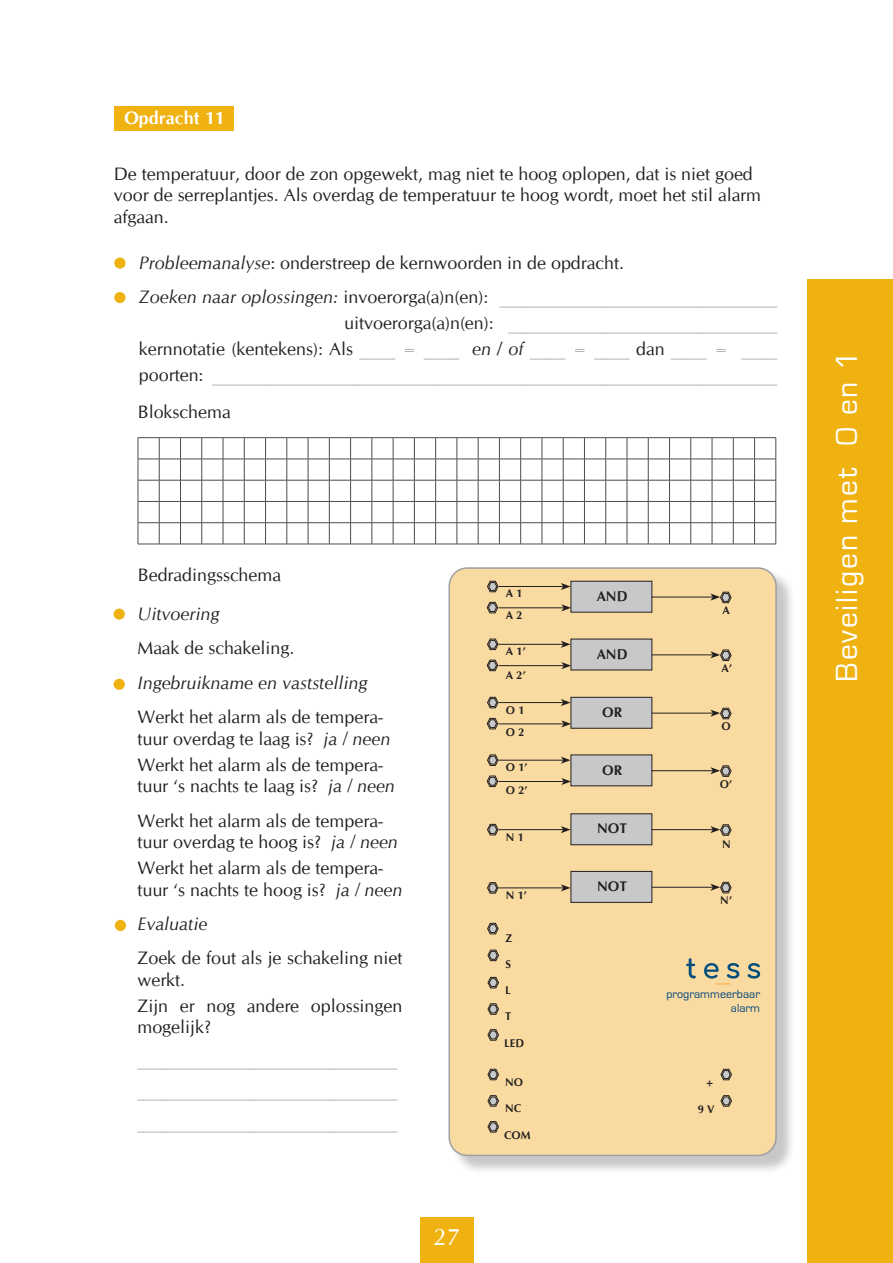
<style>
.page{position:relative;width:893px;height:1263px;background:#fff}
.page>*{position:absolute;margin:0;border:0;box-sizing:border-box;transform-origin:0 0}
.t1{font:31.5px "Eurostile";letter-spacing:.06em;color:#fff}
.t2{font:24px "CG Omega";color:#fff}
.t3{font:18px/21.6px "CG Omega";color:#231f20}
.t4{font:18px/31.5px "CG Omega";color:#a8a9ad;text-align:justify}
.t5{font:italic 18px "CG Omega";color:#231f20}
.Standaard{font:700 18px "CG Omega";color:#fff}
.t6{font:700 13.95px "CG Omega";color:#231f20}
.t7{font:12px/14.4px "Eurostile";color:#00467e;text-align:right}
.t8{font:700 11.1px "CG Omega";color:#231f20}
.s1{font-style:italic}
.s2{font-style:italic;color:#231f20}
.s3{color:#231f20}
.s4{color:#a8a9ad}
</style>
<div class="page">
<div style="left:420px;top:1217px;width:53px;height:46px;background:#efb211"></div>
<div style="left:807px;top:279px;width:86px;height:984px;background:#efb211"></div>
<div style="left:114px;top:257px;width:12px;height:12px;background:#efb211;border-radius:50%"></div>
<div style="left:114px;top:292px;width:12px;height:11px;background:#efb211;border-radius:50%"></div>
<svg style="left:138px;top:437px;width:639px;height:108px"></svg>
<div style="left:451px;top:570px;width:344px;height:604px;background:#231f20;opacity:.25"></div>
<div style="left:449px;top:568px;width:327px;height:587px;background:#f9dba1;border-radius:18px"></div>
<div style="left:448px;top:567px;width:329px;height:589px;border:2px solid #9d9fa2;border-radius:18px"></div>
<div style="left:571px;top:639px;width:81px;height:31px;background:#c7c8ca"></div>
<hr style="left:499px;top:644px;width:64px;height:1px;background:#231f20">
<svg style="left:561px;top:641px;width:10px;height:7px"></svg>
<hr style="left:499px;top:665px;width:65px;height:1px;background:#231f20">
<svg style="left:561px;top:662px;width:10px;height:7px"></svg>
<hr style="left:652px;top:654px;width:61px;height:1px;background:#231f20">
<svg style="left:710px;top:649px;width:22px;height:12px"></svg>
<svg style="left:487px;top:638px;width:12px;height:12px"></svg>
<svg style="left:486px;top:659px;width:13px;height:13px"></svg>
<div style="left:571px;top:697px;width:81px;height:31px;background:#c7c8ca"></div>
<div style="left:570px;top:697px;width:82px;height:32px;border:1px solid #231f20"></div>
<hr style="left:499px;top:702px;width:64px;height:1px;background:#231f20">
<svg style="left:561px;top:699px;width:10px;height:7px"></svg>
<hr style="left:499px;top:723px;width:65px;height:1px;background:#231f20">
<svg style="left:561px;top:720px;width:10px;height:7px"></svg>
<hr style="left:652px;top:713px;width:61px;height:1px;background:#231f20">
<svg style="left:710px;top:707px;width:22px;height:13px"></svg>
<svg style="left:487px;top:696px;width:12px;height:13px"></svg>
<svg style="left:486px;top:717px;width:13px;height:13px"></svg>
<div style="left:571px;top:755px;width:81px;height:31px;background:#c7c8ca"></div>
<div style="left:570px;top:754px;width:82px;height:32px;border:1px solid #231f20"></div>
<hr style="left:499px;top:760px;width:64px;height:1px;background:#231f20">
<svg style="left:561px;top:757px;width:10px;height:7px"></svg>
<hr style="left:499px;top:781px;width:65px;height:1px;background:#231f20">
<svg style="left:561px;top:778px;width:10px;height:7px"></svg>
<hr style="left:652px;top:770px;width:61px;height:1px;background:#231f20">
<svg style="left:710px;top:765px;width:22px;height:12px"></svg>
<svg style="left:487px;top:754px;width:12px;height:12px"></svg>
<svg style="left:486px;top:775px;width:13px;height:12px"></svg>
<div style="left:571px;top:814px;width:81px;height:31px;background:#c7c8ca"></div>
<div style="left:570px;top:813px;width:82px;height:32px;border:1px solid #231f20"></div>
<hr style="left:499px;top:829px;width:64px;height:1px;background:#231f20">
<svg style="left:561px;top:826px;width:10px;height:7px"></svg>
<hr style="left:652px;top:829px;width:61px;height:1px;background:#231f20">
<svg style="left:710px;top:824px;width:22px;height:12px"></svg>
<svg style="left:487px;top:823px;width:12px;height:13px"></svg>
<div style="left:571px;top:871px;width:81px;height:31px;background:#c7c8ca"></div>
<div style="left:570px;top:871px;width:82px;height:32px;border:1px solid #231f20"></div>
<hr style="left:499px;top:887px;width:64px;height:1px;background:#231f20">
<svg style="left:561px;top:884px;width:10px;height:7px"></svg>
<hr style="left:652px;top:887px;width:61px;height:1px;background:#231f20">
<svg style="left:710px;top:881px;width:22px;height:13px"></svg>
<svg style="left:487px;top:882px;width:12px;height:12px"></svg>
<svg style="left:487px;top:922px;width:12px;height:13px"></svg>
<svg style="left:487px;top:949px;width:12px;height:12px"></svg>
<svg style="left:487px;top:976px;width:12px;height:13px"></svg>
<svg style="left:487px;top:1003px;width:12px;height:12px"></svg>
<svg style="left:487px;top:1029px;width:12px;height:12px"></svg>
<svg style="left:487px;top:1068px;width:12px;height:13px"></svg>
<svg style="left:487px;top:1095px;width:12px;height:12px"></svg>
<svg style="left:487px;top:1121px;width:12px;height:12px"></svg>
<svg style="left:720px;top:1068px;width:12px;height:13px"></svg>
<svg style="left:720px;top:1095px;width:12px;height:12px"></svg>
<div style="left:114px;top:608px;width:11px;height:12px;background:#efb211;border-radius:50%"></div>
<div style="left:114px;top:679px;width:11px;height:11px;background:#efb211;border-radius:50%"></div>
<div style="left:115px;top:920px;width:11px;height:11px;background:#efb211;border-radius:50%"></div>
<div style="left:571px;top:581px;width:81px;height:31px;background:#c7c8ca"></div>
<div style="left:570px;top:581px;width:82px;height:32px;border:1px solid #231f20"></div>
<hr style="left:499px;top:586px;width:64px;height:1px;background:#231f20">
<svg style="left:561px;top:583px;width:10px;height:7px"></svg>
<hr style="left:499px;top:607px;width:65px;height:1px;background:#231f20">
<svg style="left:561px;top:604px;width:10px;height:7px"></svg>
<hr style="left:652px;top:597px;width:61px;height:1px;background:#231f20">
<svg style="left:710px;top:591px;width:22px;height:13px"></svg>
<svg style="left:487px;top:580px;width:12px;height:13px"></svg>
<svg style="left:486px;top:601px;width:13px;height:13px"></svg>
<div style="left:115px;top:106px;width:119px;height:25px;background:#efb211"></div>
<svg style="left:686px;top:958px;width:10px;height:20px"></svg>
<svg style="left:748px;top:963px;width:12px;height:15px"></svg>
<svg style="left:704px;top:963px;width:35px;height:21px"></svg>
<p class="Standaard" style="left:124px;top:106px;width:102px">Opdracht 11</p>
<p class="t3" style="left:114px;top:163px;width:649px">De temperatuur, door de zon opgewekt, mag niet te hoog oplopen, dat is niet goed voor de serreplantjes. Als overdag de temperatuur te hoog wordt, moet het stil alarm afgaan.</p>
<p class="t3" style="left:139px;top:252px;width:487px"><span class="s1">Probleemanalyse</span>: onderstreep de kernwoorden in de opdracht.</p>
<p class="t4" style="left:139px;top:282px;width:640px"><span class="s2">Zoeken naar oplossingen:</span> <span class="s3">invoerorga(a)n(en):</span> _______________________________</p>
<p class="t4" style="left:344px;top:307px;width:435px"><span class="s3">uitvoerorga(a)n(en):</span> ______________________________</p>
<p class="t3" style="left:139px;top:338px;width:640px">kernnotatie (kentekens): Als <span class="s4">____ = ____</span> <span class="s1">en</span> / <span class="s1">of</span> <span class="s4">____ = ____</span> dan <span class="s4">____ = ____</span></p>
<p class="t4" style="left:139px;top:359px;width:640px"><span class="s3">poorten:</span> _______________________________________________________________</p>
<p class="t3" style="left:138px;top:402px;width:94px">Blokschema</p>
<p class="t3" style="left:138px;top:564px;width:145px">Bedradingsschema</p>
<p class="t5" style="left:137px;top:603px;width:83px">Uitvoering</p>
<p class="t3" style="left:137px;top:638px;width:158px">Maak de schakeling.</p>
<p class="t5" style="left:137px;top:672px;width:231px">Ingebruikname en vaststelling</p>
<p class="t3" style="left:137px;top:706px;width:254px">Werkt het alarm als de tempera&shy;tuur overdag te laag is? <span class="s1">ja / neen</span></p>
<p class="t3" style="left:137px;top:754px;width:259px">Werkt het alarm als de tempera&shy;tuur ‘s nachts te laag is? <span class="s1">ja / neen</span></p>
<p class="t3" style="left:137px;top:810px;width:262px">Werkt het alarm als de tempera&shy;tuur overdag te hoog is? <span class="s1">ja / neen</span></p>
<p class="t3" style="left:137px;top:857px;width:267px">Werkt het alarm als de tempera&shy;tuur ‘s nachts te hoog is? <span class="s1">ja / neen</span></p>
<p class="t5" style="left:137px;top:913px;width:72px">Evaluatie</p>
<p class="t3" style="left:137px;top:948px;width:267px">Zoek de fout als je schakeling niet werkt.</p>
<p class="t3" style="left:137px;top:995px;width:266px">Zijn er nog andere oplossingen mogelijk?</p>
<p class="t4" style="left:137px;top:1043px;width:261px">_____________________________ _____________________________ _____________________________</p>
<h2 class="t2" style="left:433px;top:1223px;width:28px">27</h2>
<p class="t8" style="left:506px;top:587px;width:18px">A 1</p>
<p class="t6" style="left:597px;top:587px;width:32px">AND</p>
<p class="t8" style="left:506px;top:608px;width:18px">A 2</p>
<p class="t8" style="left:506px;top:645px;width:21px">A 1’</p>
<p class="t6" style="left:597px;top:645px;width:32px">AND</p>
<p class="t8" style="left:506px;top:668px;width:21px">A 2’</p>
<p class="t8" style="left:506px;top:703px;width:20px">O 1</p>
<p class="t6" style="left:602px;top:703px;width:22px">OR</p>
<p class="t8" style="left:506px;top:725px;width:20px">O 2</p>
<p class="t8" style="left:506px;top:760px;width:23px">O 1’</p>
<p class="t6" style="left:602px;top:761px;width:22px">OR</p>
<p class="t8" style="left:506px;top:783px;width:23px">O 2’</p>
<p class="t8" style="left:506px;top:830px;width:19px">N 1</p>
<p class="t8" style="left:506px;top:888px;width:22px">N 1’</p>
<p class="t8" style="left:506px;top:931px;width:8px">Z</p>
<p class="t8" style="left:506px;top:957px;width:7px">S</p>
<p class="t8" style="left:505px;top:983px;width:7px">L</p>
<p class="t8" style="left:505px;top:1009px;width:8px">T</p>
<p class="t8" style="left:504px;top:1036px;width:21px">LED</p>
<p class="t8" style="left:505px;top:1075px;width:19px">NO</p>
<p class="t8" style="left:505px;top:1101px;width:18px">NC</p>
<p class="t8" style="left:504px;top:1128px;width:28px">COM</p>
<p class="t6" style="left:597px;top:820px;width:32px">NOT</p>
<p class="t6" style="left:597px;top:877px;width:32px">NOT</p>
<p class="t8" style="left:723px;top:603px;width:9px">A</p>
<p class="t8" style="left:721px;top:661px;width:12px">A’</p>
<p class="t8" style="left:721px;top:719px;width:11px">O</p>
<p class="t8" style="left:720px;top:777px;width:14px">O’</p>
<p class="t8" style="left:722px;top:837px;width:10px">N</p>
<p class="t8" style="left:720px;top:893px;width:13px">N’</p>
<p class="t7" style="left:666px;top:987px;width:95px">programmeerbaar alarm</p>
<p class="t8" style="left:705px;top:1075px;width:11px">+</p>
<p class="t8" style="left:698px;top:1102px;width:18px">9 V</p>
<h1 class="t1" style="left:830px;top:682px;width:333px;rotate:-90deg">Beveiligen met 0 en 1</h1>
</div>
